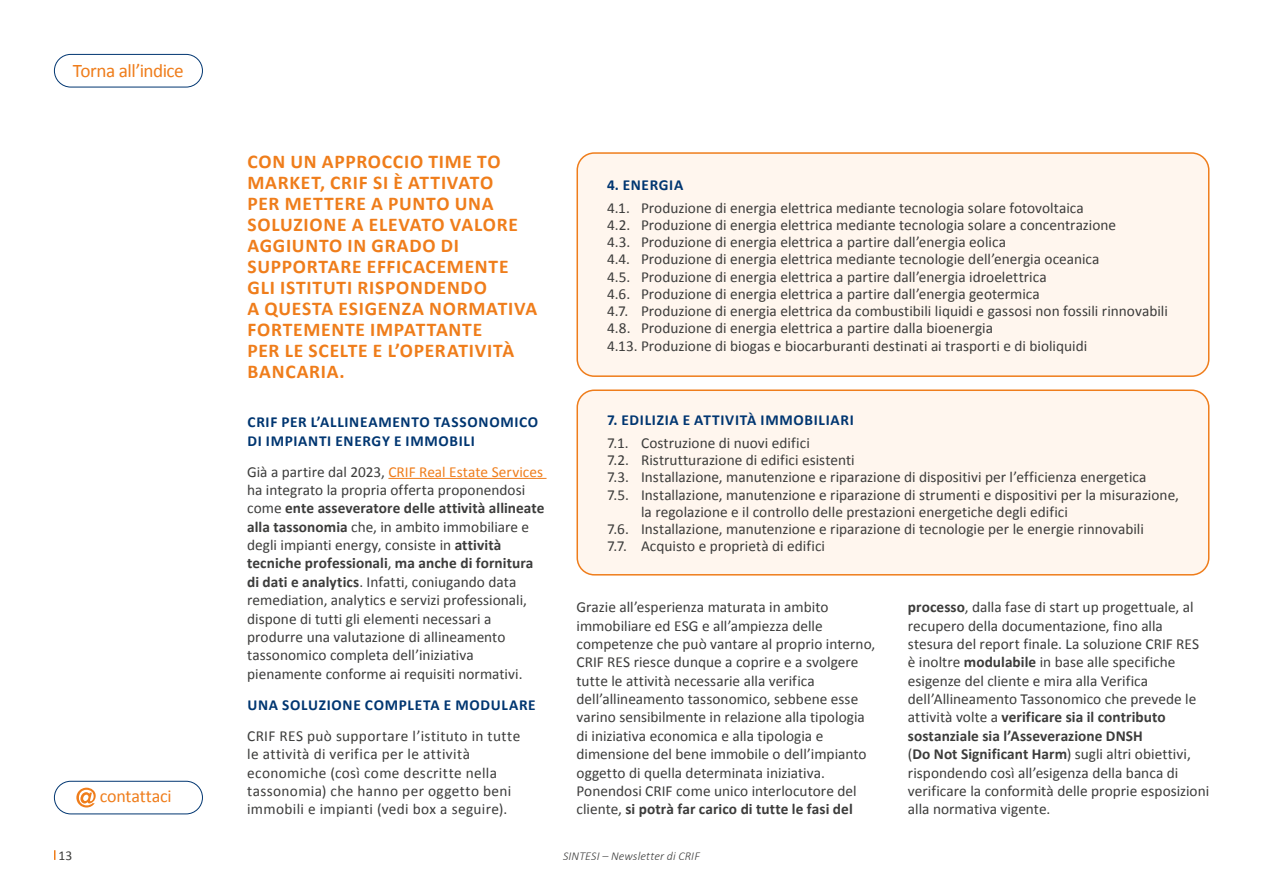
<style>
.page{position:relative;width:1263px;height:893px;background:#fff}
.page>*{position:absolute;margin:0;border:0;box-sizing:border-box;transform-origin:0 0}
.t1{font:700 19.5px/21px "Calibri";letter-spacing:.04em;color:#ef7d1b}
.t2{font:19.2px "Calibri";letter-spacing:-.03em;color:#ef7d1b}
.t3{font:18px "Calibri";letter-spacing:-.015em;color:#ef7d1b}
.t4{font:15.3px/18.3px "Calibri";color:#3c3c3b}
.t5{font:15.3px/18.3px "Calibri";letter-spacing:.025em;color:#3c3c3b}
.t6{font:700 15.3px/18.3px "Calibri";letter-spacing:.045em;color:#003671}
.t7{font:13.5px "Calibri";color:#3c3c3b}
.t8{font:italic 300 12px "Calibri";letter-spacing:.01em;color:#3c3c3b}
.s1{color:#ef7d1b}
.s2{font-weight:700}
</style>
<div class="page">
<svg style="left:54px;top:850px;width:2px;height:10px"></svg>
<div style="left:54px;top:54px;width:149px;height:33px;border:1px solid #003671;border-radius:16px"></div>
<hr style="left:388px;top:478px;width:158px;height:1px;background:#ef7d1b">
<div style="left:54px;top:781px;width:149px;height:33px;border:1px solid #003671;border-radius:16px"></div>
<svg style="left:76px;top:788px;width:20px;height:19px"></svg>
<div style="left:577px;top:153px;width:632px;height:223px;background:#fff6ee;border-radius:17px"></div>
<div style="left:576px;top:152px;width:633px;height:225px;border:2px solid #ef7d1b;border-radius:17px"></div>
<div style="left:577px;top:390px;width:632px;height:185px;background:#fff6ee;border-radius:17px"></div>
<div style="left:576px;top:389px;width:633px;height:186px;border:2px solid #ef7d1b;border-radius:17px"></div>
<p class="t2" style="left:73px;top:59px;width:112px">Torna all’indice</p>
<p class="t3" style="left:100px;top:785px;width:73px">contattaci</p>
<p class="t1" style="left:248px;top:150px;width:291px">CON UN APPROCCIO TIME TO<br>MARKET, CRIF SI È ATTIVATO<br>PER METTERE A PUNTO UNA<br>SOLUZIONE A ELEVATO VALORE<br>AGGIUNTO IN GRADO DI<br>SUPPORTARE EFFICACEMENTE<br>GLI ISTITUTI RISPONDENDO<br>A QUESTA ESIGENZA NORMATIVA<br>FORTEMENTE IMPATTANTE<br>PER LE SCELTE E L’OPERATIVITÀ<br>BANCARIA.</p>
<p class="t6" style="left:247px;top:412px;width:292px">CRIF PER L’ALLINEAMENTO TASSONOMICO<br>DI IMPIANTI ENERGY E IMMOBILI</p>
<p class="t4" style="left:247px;top:462px;width:299px">Già a partire dal 2023, <span class="s1">CRIF Real Estate Services </span>ha integrato la propria offerta proponendosi come <span class="s2">ente asseveratore delle attività allineate alla tassonomia</span> che, in ambito immobiliare e degli impianti energy, consiste in <span class="s2">attività tecniche professionali</span>, <span class="s2">ma anche di fornitura di dati e analytics</span>. Infatti, coniugando data remediation, analytics e servizi professionali, dispone di tutti gli elementi necessari a produrre una valutazione di allineamento tassonomico completa dell’iniziativa pienamente conforme ai requisiti normativi.</p>
<p class="t6" style="left:247px;top:695px;width:290px">UNA SOLUZIONE COMPLETA E MODULARE</p>
<p class="t5" style="left:247px;top:726px;width:275px">CRIF RES può supportare l’istituto in tutte le attività di verifica per le attività economiche (così come descritte nella tassonomia) che hanno per oggetto beni immobili e impianti (vedi box a seguire).</p>
<p class="t6" style="left:607px;top:175px;width:78px">4. ENERGIA</p>
<p class="t4" style="left:607px;top:198px;width:562px;line-height:17.2px">4.1. Produzione di energia elettrica mediante tecnologia solare fotovoltaica<br>4.2. Produzione di energia elettrica mediante tecnologia solare a concentrazione<br>4.3. Produzione di energia elettrica a partire dall’energia eolica<br>4.4. Produzione di energia elettrica mediante tecnologie dell’energia oceanica<br>4.5. Produzione di energia elettrica a partire dall’energia idroelettrica<br>4.6. Produzione di energia elettrica a partire dall’energia geotermica<br>4.7. Produzione di energia elettrica da combustibili liquidi e gassosi non fossili rinnovabili 4.8. Produzione di energia elettrica a partire dalla bioenergia<br>4.13. Produzione di biogas e biocarburanti destinati ai trasporti e di bioliquidi</p>
<p class="t6" style="left:607px;top:410px;width:248px">7. EDILIZIA E ATTIVITÀ IMMOBILIARI</p>
<p class="t4" style="left:607px;top:433px;width:204px">7.1. Costruzione di nuovi edifici</p>
<p class="t4" style="left:607px;top:450px;width:249px">7.2. Ristrutturazione di edifici esistenti</p>
<p class="t4" style="left:607px;top:467px;width:541px">7.3. Installazione, manutenzione e riparazione di dispositivi per l’efficienza energetica</p>
<p class="t4" style="left:607px;top:485px;width:573px">7.5. Installazione, manutenzione e riparazione di strumenti e dispositivi per la misurazione,</p>
<p class="t4" style="left:641px;top:502px;width:428px">la regolazione e il controllo delle prestazioni energetiche degli edifici</p>
<p class="t4" style="left:607px;top:519px;width:538px">7.6. Installazione, manutenzione e riparazione di tecnologie per le energie rinnovabili</p>
<p class="t4" style="left:607px;top:536px;width:220px">7.7. Acquisto e proprietà di edifici</p>
<p class="t4" style="left:576px;top:597px;width:300px">Grazie all’esperienza maturata in ambito immobiliare ed ESG e all’ampiezza delle competenze che può vantare al proprio interno, CRIF RES riesce dunque a coprire e a svolgere tutte le attività necessarie alla verifica dell’allineamento tassonomico, sebbene esse varino sensibilmente in relazione alla tipologia di iniziativa economica e alla tipologia e dimensione del bene immobile o dell’impianto oggetto di quella determinata iniziativa.<br>Ponendosi CRIF come unico interlocutore del cliente, <span class="s2">si potrà far carico di tutte le fasi del</span></p>
<p class="t4" style="left:908px;top:597px;width:303px"><span class="s2">processo</span>, dalla fase di start up progettuale, al recupero della documentazione, fino alla stesura del report finale. La soluzione CRIF RES è inoltre <span class="s2">modulabile</span> in base alle specifiche esigenze del cliente e mira alla Verifica dell’Allineamento Tassonomico che prevede le attività volte a <span class="s2">verificare sia il contributo sostanziale sia l’Asseverazione DNSH<br></span>(<span class="s2">Do Not Significant Harm</span>) sugli altri obiettivi, rispondendo così all’esigenza della banca di verificare la conformità delle proprie esposizioni alla normativa vigente.</p>
<p class="t7" style="left:59px;top:847px;width:15px">13</p>
<p class="t8" style="left:563px;top:848px;width:138px">SINTESI – Newsletter di CRIF</p>
</div>
